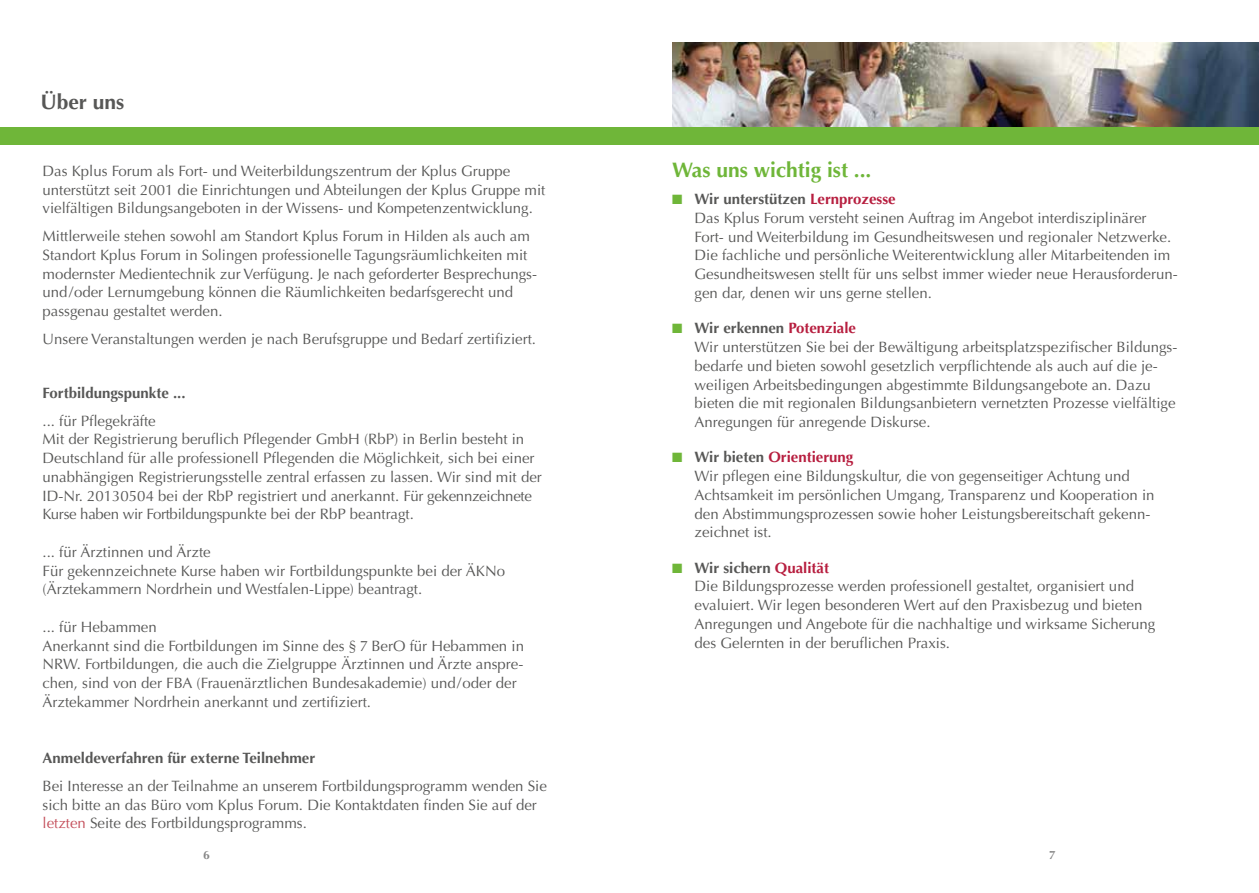
<style>
.page{position:relative;width:1259px;height:893px;background:#fff}
.page>*{position:absolute;margin:0;border:0;box-sizing:border-box;transform-origin:0 0}
.t1{font:700 21px "Optima LT Pro";color:#6fb639}
.t2{font:700 21px "Optima LT Pro";color:#575756}
.t3{font:15px/18.8px "Optima LT Pro";color:#575756}
.t4{font:700 15px "Optima LT Pro";color:#575756}
.t5{font:700 12px "Optima LT Pro";color:#878787}
.s1{color:#c44f5b}
.s2{color:#6fb639}
.s3{font-weight:700}
.s4{font-weight:700;color:#b71e3f}
</style>
<div class="page">
<img style="left:672px;top:43px;width:587px;height:85px">
<div style="left:0;top:128px;width:1259px;height:17px;background:#6fb639"></div>
<h1 class="t2" style="left:40px;top:88px;width:86px">Über uns</h1>
<p class="t3" style="left:43px;top:161px;width:504px">Das Kplus Forum als Fort- und Weiterbildungszentrum der Kplus Gruppe unterstützt seit 2001 die Einrichtungen und Abteilungen der Kplus Gruppe mit vielfältigen Bildungsangeboten in der Wissens- und Kompetenzentwicklung.</p>
<p class="t3" style="left:43px;top:227px;width:496px">Mittlerweile stehen sowohl am Standort Kplus Forum in Hilden als auch am Standort Kplus Forum in Solingen professionelle Tagungsräumlichkeiten mit modernster Medientechnik zur Verfügung. Je nach geforderter Besprechungs&shy;und/oder Lernumgebung können die Räumlichkeiten bedarfsgerecht und passgenau gestaltet werden.</p>
<p class="t3" style="left:43px;top:329px;width:495px">Unsere Veranstaltungen werden je nach Berufsgruppe und Bedarf zertifiziert.</p>
<p class="t4" style="left:43px;top:383px;width:144px">Fortbildungspunkte ...</p>
<p class="t3" style="left:43px;top:411px;width:501px">... für Pflegekräfte<br>Mit der Registrierung beruflich Pflegender GmbH (RbP) in Berlin besteht in Deutschland für alle professionell Pflegenden die Möglichkeit, sich bei einer unabhängigen Registrierungsstelle zentral erfassen zu lassen. Wir sind mit der ID-Nr. 20130504 bei der RbP registriert und anerkannt. Für gekennzeichnete Kurse haben wir Fortbildungspunkte bei der RbP beantragt.</p>
<p class="t3" style="left:43px;top:542px;width:464px">... für Ärztinnen und Ärzte<br>Für gekennzeichnete Kurse haben wir Fortbildungspunkte bei der ÄKNo (Ärztekammern Nordrhein und Westfalen-Lippe) beantragt.</p>
<p class="t3" style="left:43px;top:617px;width:483px">... für Hebammen<br>Anerkannt sind die Fortbildungen im Sinne des § 7 BerO für Hebammen in NRW. Fortbildungen, die auch die Zielgruppe Ärztinnen und Ärzte anspre&shy;chen, sind von der FBA (Frauenärztlichen Bundesakademie) und/oder der Ärztekammer Nordrhein anerkannt und zertifiziert.</p>
<p class="t4" style="left:43px;top:748px;width:274px">Anmeldeverfahren für externe Teilnehmer</p>
<p class="t3" style="left:43px;top:776px;width:506px">Bei Interesse an der Teilnahme an unserem Fortbildungsprogramm wenden Sie sich bitte an das Büro vom Kplus Forum. Die Kontaktdaten finden Sie auf der <span class="s1">letzten</span> Seite des Fortbildungsprogramms.</p>
<h1 class="t1" style="left:672px;top:156px;width:201px">Was uns wichtig ist ...</h1>
<p class="t3" style="left:694px;top:190px;width:485px;text-indent:-23px"><span class="s2">■</span> <span class="s3">Wir unterstützen</span> <span class="s4">Lernprozesse<br></span>Das Kplus Forum versteht seinen Auftrag im Angebot interdisziplinärer Fort- und Weiterbildung im Gesundheitswesen und regionaler Netzwerke.<br>Die fachliche und persönliche Weiterentwicklung aller Mitarbeitenden im Gesundheitswesen stellt für uns selbst immer wieder neue Herausforderun&shy;gen dar, denen wir uns gerne stellen.</p>
<p class="t3" style="left:694px;top:319px;width:484px;text-indent:-22px"><span class="s2">■</span> <span class="s3">Wir erkennen</span> <span class="s4">Potenziale<br></span>Wir unterstützen Sie bei der Bewältigung arbeitsplatzspezifischer Bildungs&shy;bedarfe und bieten sowohl gesetzlich verpflichtende als auch auf die je&shy;weiligen Arbeitsbedingungen abgestimmte Bildungsangebote an. Dazu bieten die mit regionalen Bildungsanbietern vernetzten Prozesse vielfältige Anregungen für anregende Diskurse.</p>
<p class="t3" style="left:694px;top:448px;width:461px;text-indent:-22px"><span class="s2">■</span> <span class="s3">Wir bieten</span> <span class="s4">Orientierung<br></span>Wir pflegen eine Bildungskultur, die von gegenseitiger Achtung und Achtsamkeit im persönlichen Umgang, Transparenz und Kooperation in den Abstimmungsprozessen sowie hoher Leistungsbereitschaft gekenn&shy;zeichnet ist.</p>
<p class="t3" style="left:694px;top:558px;width:462px;text-indent:-22px"><span class="s2">■</span> <span class="s3">Wir sichern</span> <span class="s4">Qualität<br></span>Die Bildungsprozesse werden professionell gestaltet, organisiert und evaluiert. Wir legen besonderen Wert auf den Praxisbezug und bieten Anregungen und Angebote für die nachhaltige und wirksame Sicherung des Gelernten in der beruflichen Praxis.</p>
<p class="t5" style="left:203px;top:847px;width:8px">6</p>
<p class="t5" style="left:1049px;top:847px;width:8px">7</p>
</div>
